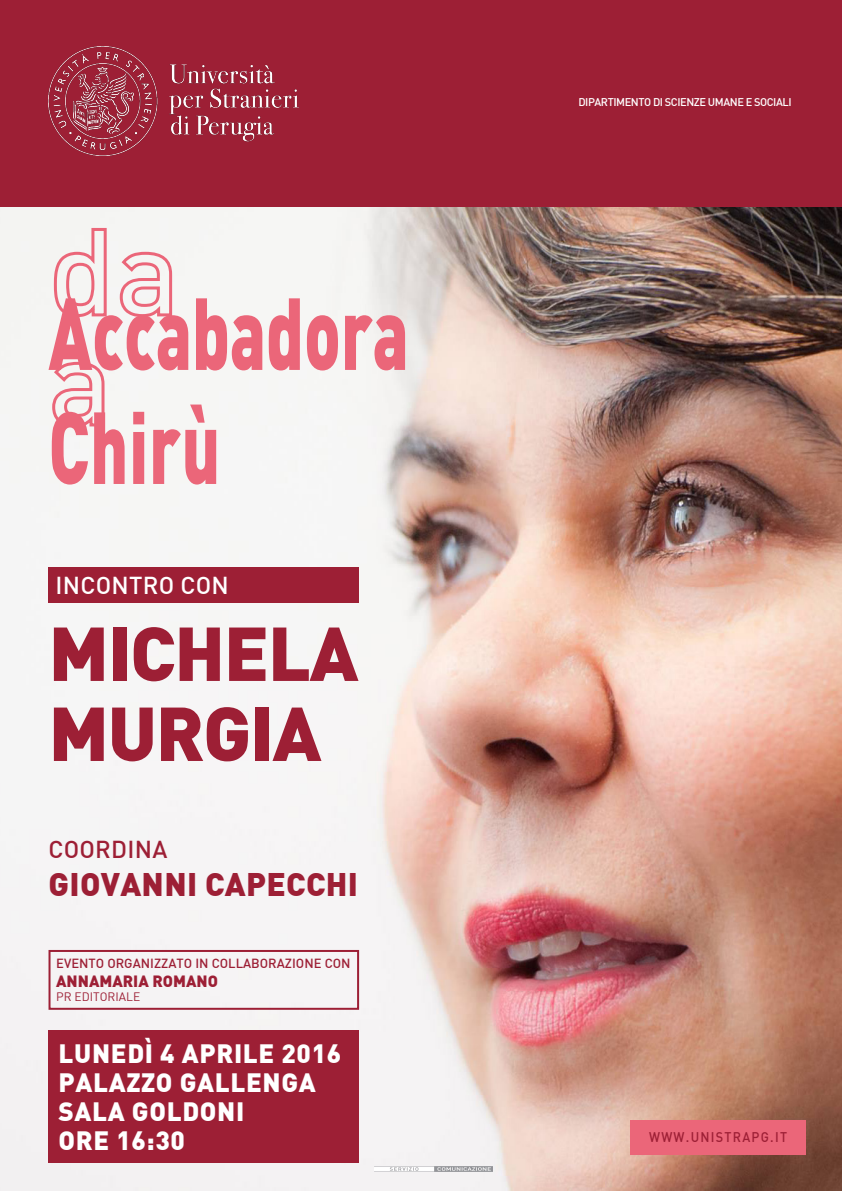
<style>
.page{position:relative;width:842px;height:1191px;background:#fff}
.page>*{position:absolute;margin:0;border:0;box-sizing:border-box;transform-origin:0 0}
.t1{font:900 100.5px "DIN";color:#eb6679;scale:.67 1}
.t2{font:900 75px "DIN";letter-spacing:-.02em;color:#9d1f35}
.t3{font:900 32px "DIN";letter-spacing:.01em;color:#9d1f35}
.t4{font:900 26px "DIN";letter-spacing:.025em;color:#fff}
.t5{font:500 24px "DIN";letter-spacing:.01em;color:#fff}
.t6{font:500 24px "DIN";letter-spacing:.01em;color:#9d1f35}
.t7{font:900 16px "DIN";color:#9d1f35}
.t8{font:500 13.8px "DIN";letter-spacing:.1em;color:#9d1f35;scale:.92 1}
.t9{font:500 13px "DIN";color:#9d1f35}
.t10{font:12px "DIN";color:#9d1f35}
.t11{font:500 11px "DIN";letter-spacing:-.04em;color:#fff}
</style>
<div class="page">
<img style="left:0;top:206px;width:842px;height:985px">
<div style="left:49px;top:1030px;width:310px;height:132px;background:#9d1f35"></div>
<div style="left:0;top:0;width:842px;height:206px;background:#9d1f35"></div>
<img style="left:49px;top:47px;width:250px;height:109px">
<div style="left:630px;top:1120px;width:176px;height:35px;background:#eb6679"></div>
<img style="left:375px;top:1166px;width:118px;height:5px">
<svg style="left:52px;top:226px;width:56px;height:93px"></svg>
<svg style="left:118px;top:250px;width:56px;height:69px"></svg>
<svg style="left:50px;top:360px;width:56px;height:69px"></svg>
<div style="left:49px;top:567px;width:310px;height:35px;background:#9d1f35"></div>
<div style="left:49px;top:950px;width:310px;height:59px;border:2px solid #9d1f35"></div>
<p class="t1" style="left:49px;top:266px;width:539px">Accabadora</p>
<p class="t1" style="left:49px;top:380px;width:258px">Chirù</p>
<p class="t5" style="left:56px;top:569px;width:175px">INCONTRO CON</p>
<p class="t2" style="left:49px;top:603px;width:311px">MICHELA</p>
<p class="t2" style="left:49px;top:683px;width:274px">MURGIA</p>
<p class="t6" style="left:49px;top:834px;width:120px">COORDINA</p>
<p class="t3" style="left:49px;top:863px;width:311px">GIOVANNI CAPECCHI</p>
<p class="t9" style="left:56px;top:954px;width:296px">EVENTO ORGANIZZATO IN COLLABORAZIONE CON</p>
<p class="t7" style="left:56px;top:970px;width:163px">ANNAMARIA ROMANO</p>
<p class="t10" style="left:56px;top:989px;width:86px">PR EDITORIALE</p>
<p class="t4" style="left:59px;top:1036px;width:284px">LUNEDÌ 4 APRILE 2016</p>
<p class="t4" style="left:59px;top:1065px;width:259px">PALAZZO GALLENGA</p>
<p class="t4" style="left:59px;top:1094px;width:187px">SALA GOLDONI</p>
<p class="t4" style="left:59px;top:1123px;width:128px">ORE 16:30</p>
<p class="t11" style="left:578px;top:95px;width:215px">DIPARTIMENTO DI SCIENZE UMANE E SOCIALI</p>
<p class="t8" style="left:649px;top:1128px;width:151px">WWW.UNISTRAPG.IT</p>
</div>
